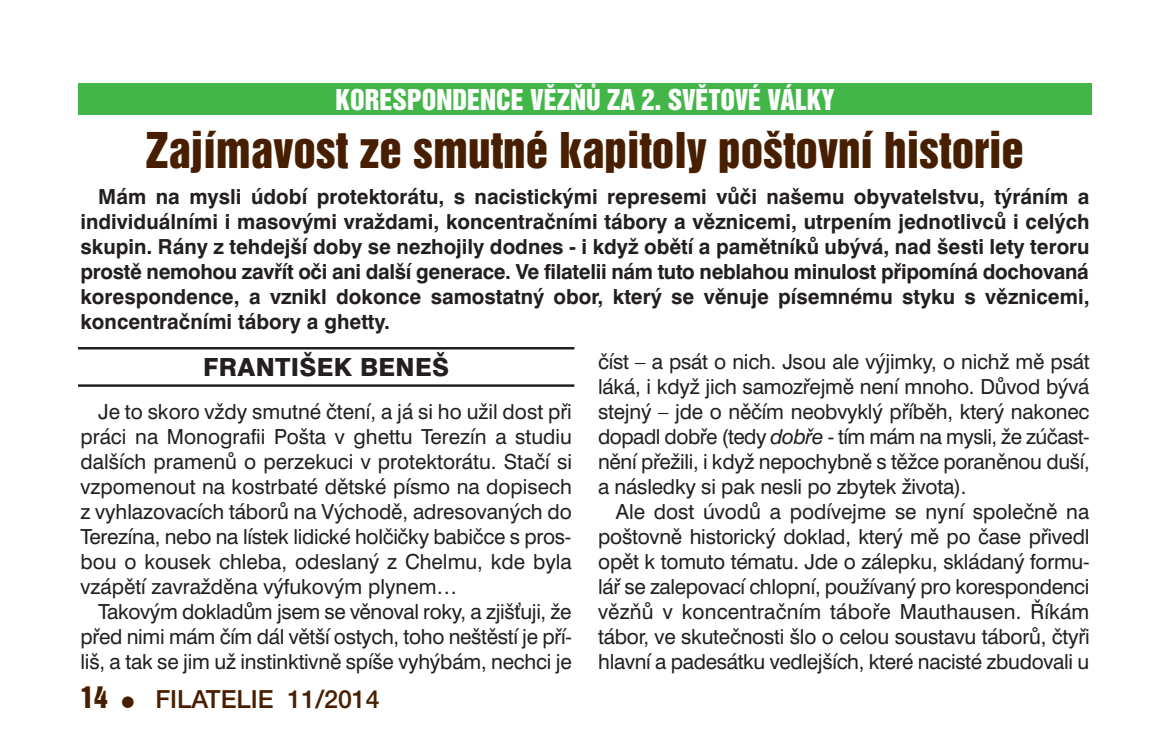
<style>
.page{position:relative;width:1170px;height:754px;background:#fff}
.page>*{position:absolute;margin:0;border:0;box-sizing:border-box;transform-origin:0 0}
.t1{font:45px "Switzerland Inserat";color:#471f00}
.t2{font:26.25px "Switzerland Inserat";color:#fff}
.t3{font:25px "Helvetica E A";color:#471f00}
.t4{font:800 25px "Swiss 721 BTCE";letter-spacing:.01em;color:#231f20}
.t5{font:20.75px/25px "Swiss 721 BTCE";letter-spacing:-.01em;color:#231f20;text-align:justify}
.t6{font:700 20.75px/25px "Swiss 721 BTCE";color:#231f20;text-align:justify}
.s1{font-style:italic}
.s2{font-family:"Helvetica Inserat E";font-size:27.5px}
.s3{font-size:20px}
</style>
<div class="page">
<div style="left:78px;top:83px;width:1013px;height:32px;background:#42b649"></div>
<hr style="left:78px;top:347px;width:496px;height:2px;background:#231f20">
<hr style="left:78px;top:384px;width:496px;height:3px;background:#231f20">
<p class="t2" style="left:335px;top:85px;width:500px">KORESPONDENCE VĚZŇŮ ZA 2. SVĚTOVÉ VÁLKY</p>
<h1 class="t1" style="left:146px;top:126px;width:879px">Zajímavost ze smutné kapitoly poštovní historie</h1>
<p class="t6" style="left:80px;top:186px;width:1010px;text-indent:18px">Mám na mysli údobí protektorátu, s nacistickými represemi vůči našemu obyvatelstvu, týráním a individuálními i masovými vraždami, koncentračními tábory a věznicemi, utrpením jednotlivců i celých skupin. Rány z tehdejší doby se nezhojily dodnes - i když obětí a pamětníků ubývá, nad šesti lety teroru prostě nemohou zavřít oči ani další generace. Ve filatelii nám tuto neblahou minulost připomíná dochovaná korespondence, a vznikl dokonce samostatný obor, který se věnuje písemnému styku s věznicemi, koncentračními tábory a ghetty.</p>
<p class="t4" style="left:203px;top:358px;width:247px">FRANTIŠEK BENEŠ</p>
<p class="t5" style="left:598px;top:351px;width:493px">číst – a psát o nich. Jsou ale výjimky, o nichž mě psát láká, i když jich samozřejmě není mnoho. Důvod bývá stejný – jde o něčím neobvyklý příběh, který nakonec dopadl dobře (tedy <span class="s1">dobře</span> - tím mám na mysli, že zúčast - nění přežili, i když nepochybně s těžce pora něnou duší, a následky si pak nesli po zbytek života).</p>
<p class="t5" style="left:598px;top:501px;width:493px;text-indent:18px">Ale dost úvodů a podívejme se nyní společně na poštovně historický doklad, který mě po čase přivedl opět k tomuto tématu. Jde o zálepku, skládaný formu - lář se zalepovací chlopní, používaný pro korespon denci vězňů v koncentračním táboře Mauthausen. Říkám tábor, ve skutečnosti šlo o celou soustavu tá borů, čtyři hlavní a padesátku vedlejších, které nacisté zbudovali u</p>
<p class="t5" style="left:80px;top:401px;width:493px;text-indent:18px">Je to skoro vždy smutné čtení, a já si ho užil dost při práci na Monografii Pošta v ghettu Terezín a studiu dalších pramenů o perzekuci v protektorátu. Stačí si vzpomenout na kostrbaté dětské písmo na dopisech z vyhlazovacích táborů na Východě, adresovaných do Terezína, nebo na lístek lidické holčičky babičce s pros - bou o kousek chleba, odeslaný z Chelmu, kde byla vzápětí zavražděna výfukovým plynem…</p>
<p class="t5" style="left:80px;top:601px;width:493px;text-indent:18px">Takovým dokladům jsem se věnoval roky, a zjišťuji, že před nimi mám čím dál větší ostych, toho neštěstí je pří&shy;liš, a tak se jim už instinktivně spíše vyhýbám, nechci je</p>
<p class="t3" style="left:80px;top:684px;width:301px"><span class="s2">14</span> <span class="s3">π</span> FILATELIE 11/2014</p>
</div>
